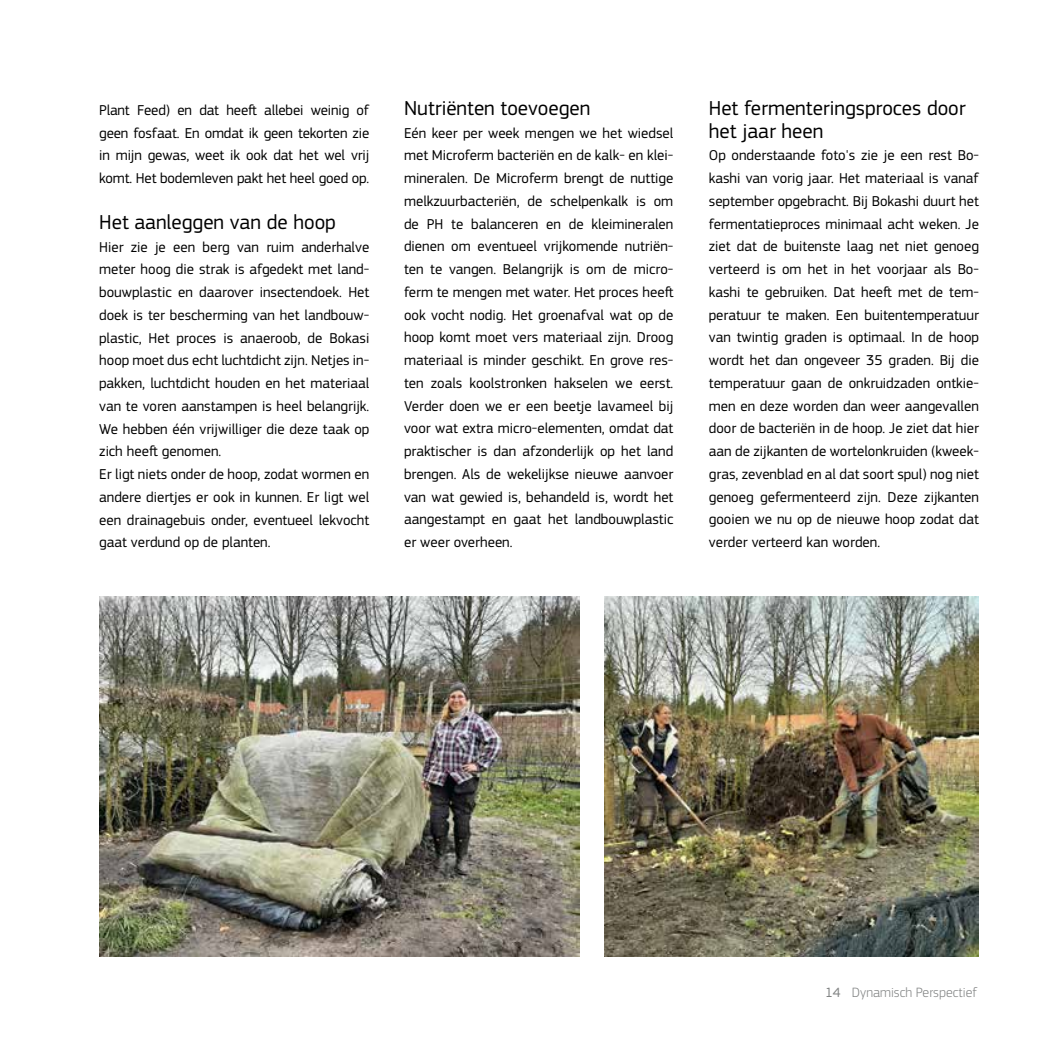
<style>
.page{position:relative;width:1042px;height:1042px;background:#fff}
.page>*{position:absolute;margin:0;border:0;box-sizing:border-box;transform-origin:0 0}
.t1{font:21px/22.8px "PF Square Sans Pro";color:#000}
.t2{font:14.88px/22.8px "PF Square Sans Pro";color:#000;text-align:justify}
.t3{font:300 14px "PF Square Sans Pro";color:#818383}
.s1{font-weight:400}
</style>
<div class="page">
<img style="left:99px;top:596px;width:481px;height:361px">
<img style="left:604px;top:596px;width:375px;height:361px">
<p class="t2" style="left:99px;top:99px;width:272px">Plant Feed) en dat heeft allebei weinig of geen fosfaat. En omdat ik geen tekorten zie in mijn gewas, weet ik ook dat het wel vrij komt. Het bodemleven pakt het heel goed op.</p>
<h1 class="t1" style="left:99px;top:211px;width:238px">Het aanleggen van de hoop</h1>
<p class="t2" style="left:99px;top:235px;width:272px;text-align:left">Hier zie je een berg van ruim anderhalve meter hoog die strak is afgedekt met land&shy;bouwplastic en daarover insectendoek. Het doek is ter bescherming van het landbouw&shy;plastic, Het proces is anaeroob, de Bokasi hoop moet dus echt luchtdicht zijn. Netjes in&shy;pakken, luchtdicht houden en het materiaal van te voren aanstampen is heel belangrijk.<br>We hebben één vrijwilliger die deze taak op zich heeft genomen.<br>Er ligt niets onder de hoop, zodat wormen en andere diertjes er ook in kunnen. Er ligt wel een drainagebuis onder, eventueel lekvocht gaat verdund op de planten.</p>
<h1 class="t1" style="left:404px;top:97px;width:188px">Nutriënten toevoegen</h1>
<p class="t2" style="left:404px;top:122px;width:271px">Eén keer per week mengen we het wiedsel met Microferm bacteriën en de kalk- en klei&shy;mineralen. De Microferm brengt de nuttige melkzuurbacteriën, de schelpenkalk is om de PH te balanceren en de kleimineralen dienen om eventueel vrijkomende nutriën&shy;ten te vangen. Belangrijk is om de micro&shy;ferm te mengen met water. Het proces heeft ook vocht nodig. Het groenafval wat op de hoop komt moet vers materiaal zijn. Droog materiaal is minder geschikt. En grove res&shy;ten zoals koolstronken hakselen we eerst.<br>Verder doen we er een beetje lavameel bij voor wat extra micro-elementen, omdat dat praktischer is dan afzonderlijk op het land brengen. Als de wekelijkse nieuwe aanvoer van wat gewied is, behandeld is, wordt het aangestampt en gaat het landbouwplastic er weer overheen.</p>
<h1 class="t1" style="left:709px;top:97px;width:258px">Het fermenteringsproces door het jaar heen</h1>
<p class="t2" style="left:709px;top:144px;width:272px">Op onderstaande foto's zie je een rest Bo&shy;kashi van vorig jaar. Het materiaal is vanaf september opgebracht. Bij Bokashi duurt het fermentatieproces minimaal acht weken. Je ziet dat de buitenste laag net niet genoeg verteerd is om het in het voorjaar als Bo&shy;kashi te gebruiken. Dat heeft met de tem&shy;peratuur te maken. Een buitentemperatuur van twintig graden is optimaal. In de hoop wordt het dan ongeveer 35 graden. Bij die temperatuur gaan de onkruidzaden ontkie&shy;men en deze worden dan weer aangevallen door de bacteriën in de hoop. Je ziet dat hier aan de zijkanten de wortelonkruiden (kweek&shy;gras, zevenblad en al dat soort spul) nog niet genoeg gefermenteerd zijn. Deze zijkanten gooien we nu op de nieuwe hoop zodat dat verder verteerd kan worden.</p>
<p class="t3" style="left:825px;top:984px;width:154px"><span class="s1">14</span> Dynamisch Perspectief</p>
</div>
